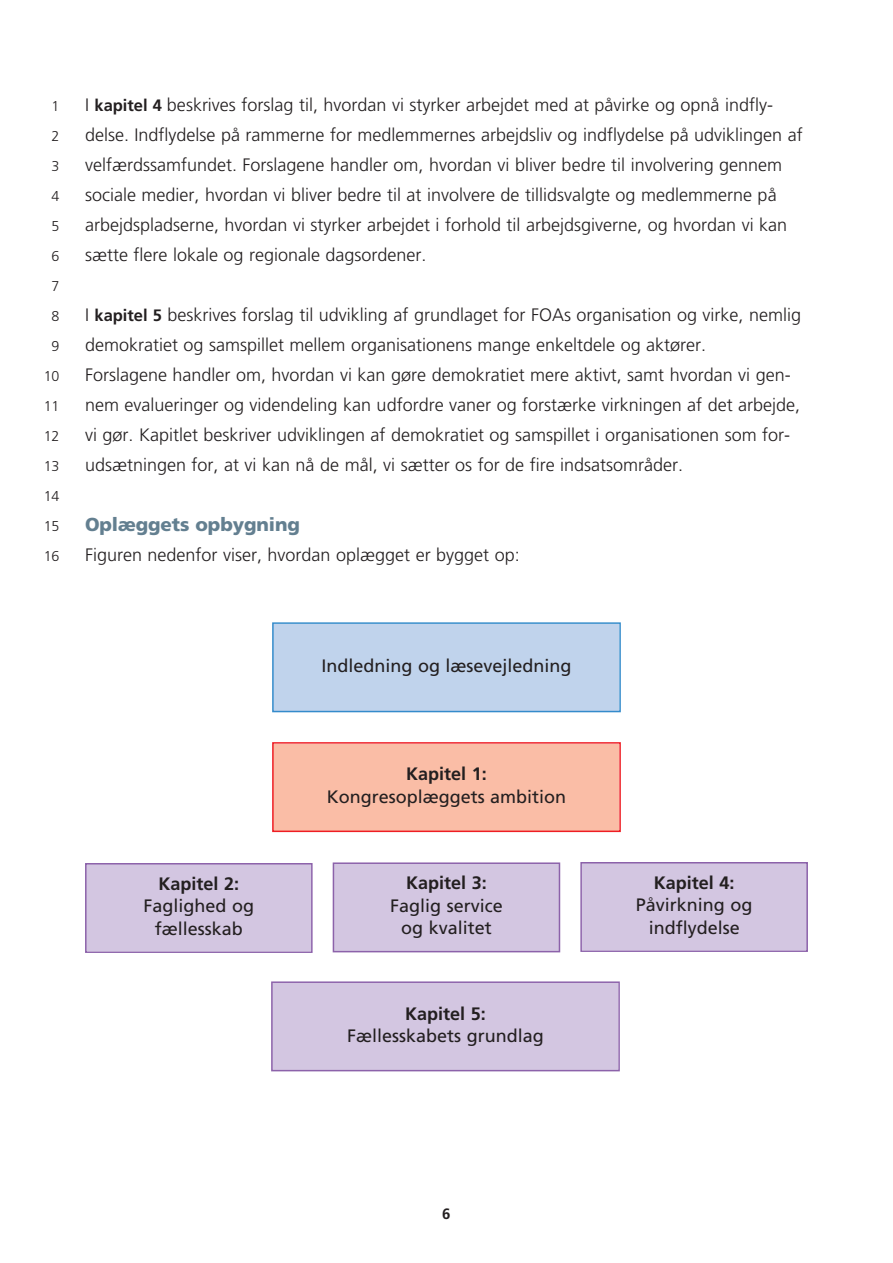
<style>
.page{position:relative;width:893px;height:1263px;background:#fff}
.page>*{position:absolute;margin:0;border:0;box-sizing:border-box;transform-origin:0 0}
.t1{font:900 18.75px "Frutiger LT Std";letter-spacing:-.005em;color:#637f90}
.t2{font:300 18px/30px "Frutiger LT Std";color:#231f20}
.t3{font:18px/22.5px "Frutiger LT Std";color:#231f20;text-align:center}
.t4{font:700 18px "Frutiger LT Std";color:#231f20}
.t5{font:700 15px "Frutiger LT Std";color:#231f20}
.t6{font:300 14.25px/30px "Frutiger LT Std";color:#231f20;text-align:center}
.s1{font-weight:700;font-size:16.5px}
</style>
<div class="page">
<div style="left:274px;top:624px;width:345px;height:87px;background:#c0d3ec"></div>
<div style="left:272px;top:622px;width:349px;height:90px;border:2px solid #348bcb"></div>
<div style="left:274px;top:744px;width:345px;height:86px;background:#fabda6"></div>
<div style="left:272px;top:742px;width:349px;height:90px;border:2px solid #ee1d23"></div>
<div style="left:273px;top:983px;width:345px;height:87px;background:#d3c6e1"></div>
<div style="left:271px;top:981px;width:349px;height:90px;border:2px solid #8c62aa"></div>
<div style="left:87px;top:864px;width:224px;height:87px;background:#d3c6e1"></div>
<div style="left:85px;top:863px;width:228px;height:90px;border:2px solid #8c62aa"></div>
<div style="left:582px;top:863px;width:224px;height:87px;background:#d3c6e1"></div>
<div style="left:580px;top:862px;width:228px;height:90px;border:2px solid #8c62aa"></div>
<div style="left:334px;top:864px;width:225px;height:87px;background:#d3c6e1"></div>
<div style="left:333px;top:862px;width:227px;height:90px;border:2px solid #8c62aa"></div>
<p class="t6" style="left:44px;top:92px;width:17px">1<br>2<br>3<br>4<br>5<br>6<br>7<br>8<br>9<br>10<br>11<br>12<br>13<br>14<br>15<br>16</p>
<p class="t2" style="left:85px;top:91px;width:719px">I <span class="s1">kapitel 4</span> beskrives forslag til, hvordan vi styrker arbejdet med at påvirke og opnå indfly&shy;delse. Indflydelse på rammerne for medlemmernes arbejdsliv og indflydelse på udviklingen af velfærdssamfundet. Forslagene handler om, hvordan vi bliver bedre til involvering gennem sociale medier, hvordan vi bliver bedre til at involvere de tillidsvalgte og medlemmerne på arbejdspladserne, hvordan vi styrker arbejdet i forhold til arbejdsgiverne, og hvordan vi kan sætte flere lokale og regionale dagsordener.</p>
<p class="t2" style="left:85px;top:301px;width:718px">I <span class="s1">kapitel 5</span> beskrives forslag til udvikling af grundlaget for FOAs organisation og virke, nemlig demokratiet og samspillet mellem organisationens mange enkeltdele og aktører.<br>Forslagene handler om, hvordan vi kan gøre demokratiet mere aktivt, samt hvordan vi gen&shy;nem evalueringer og videndeling kan udfordre vaner og forstærke virkningen af det arbejde, vi gør. Kapitlet beskriver udviklingen af demokratiet og samspillet i organisationen som for&shy;udsætningen for, at vi kan nå de mål, vi sætter os for de fire indsatsområder.</p>
<p class="t1" style="left:85px;top:517px;width:216px">Oplæggets opbygning</p>
<p class="t2" style="left:85px;top:541px;width:436px">Figuren nedenfor viser, hvordan oplægget er bygget op:</p>
<p class="t3" style="left:321px;top:656px;width:252px">Indledning og læsevejledning</p>
<p class="t4" style="left:159px;top:876px;width:82px">Kapitel 2:</p>
<p class="t3" style="left:144px;top:896px;width:112px">Faglighed og fællesskab</p>
<p class="t4" style="left:406px;top:767px;width:82px">Kapitel 1:</p>
<p class="t3" style="left:327px;top:787px;width:241px">Kongresoplæggets ambition</p>
<p class="t4" style="left:406px;top:876px;width:82px">Kapitel 3:</p>
<p class="t3" style="left:390px;top:896px;width:114px">Faglig service og kvalitet</p>
<p class="t4" style="left:405px;top:1006px;width:82px">Kapitel 5:</p>
<p class="t3" style="left:347px;top:1026px;width:198px">Fællesskabets grundlag</p>
<p class="t5" style="left:442px;top:1207px;width:10px">6</p>
<p class="t4" style="left:654px;top:875px;width:82px">Kapitel 4:</p>
<p class="t3" style="left:636px;top:895px;width:118px">Påvirkning og indflydelse</p>
</div>
